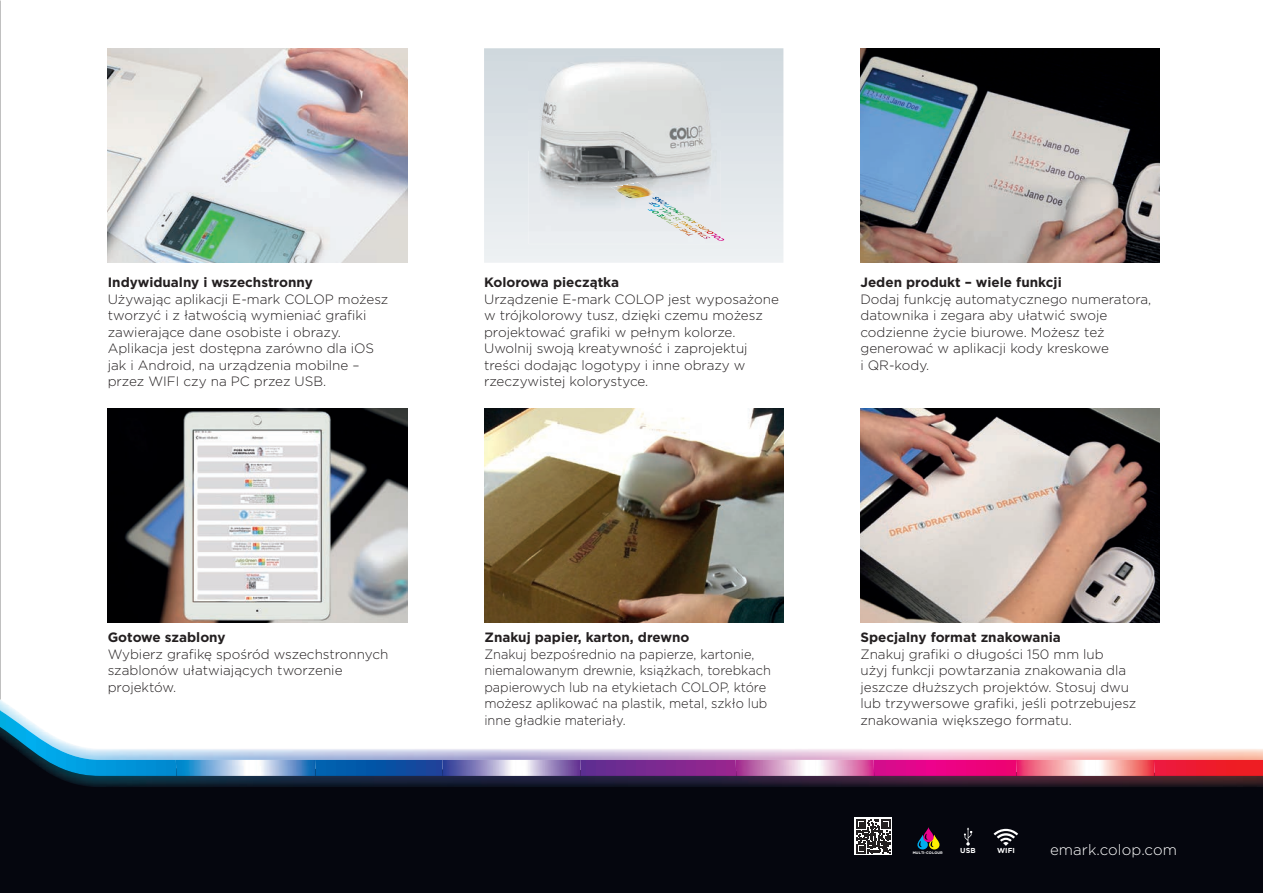
<style>
.page{position:relative;width:1263px;height:893px;background:#fff}
.page>*{position:absolute;margin:0;border:0;box-sizing:border-box;transform-origin:0 0}
.t1{font:300 15px "Gotham";letter-spacing:.005em;color:#fff}
.t2{font:300 13.5px/16.5px "Gotham";color:#231f20}
.t3{font:300 13.5px/16.5px "Gotham";color:#231f20;scale:.95 1}
.t4{font:700 13.5px "Gotham";color:#231f20}
.t5{font:700 7.2px "Gotham";color:#fff}
.t6{font:700 3.6px "Gotham";color:#fff}
</style>
<div class="page">
<img style="left:0;top:638px;width:1px;height:61px">
<div style="left:0;top:787px;width:1263px;height:106px;background:#05060e"></div>
<img style="left:0;top:776px;width:1263px;height:11px">
<svg style="left:0;top:710px;width:1263px;height:66px"></svg>
<img style="left:176px;top:760px;width:140px;height:16px">
<img style="left:442px;top:760px;width:139px;height:16px">
<img style="left:736px;top:760px;width:138px;height:16px">
<img style="left:1016px;top:760px;width:138px;height:16px">
<img style="left:108px;top:48px;width:299px;height:215px">
<img style="left:108px;top:408px;width:299px;height:215px">
<img style="left:860px;top:48px;width:300px;height:215px">
<img style="left:860px;top:408px;width:300px;height:215px">
<img style="left:484px;top:408px;width:299px;height:215px">
<svg style="left:917px;top:827px;width:22px;height:22px"></svg>
<svg style="left:993px;top:829px;width:25px;height:17px"></svg>
<svg style="left:964px;top:827px;width:8px;height:19px"></svg>
<svg style="left:855px;top:818px;width:37px;height:37px"></svg>
<svg style="left:856px;top:819px;width:34px;height:34px"></svg>
<svg style="left:484px;top:48px;width:299px;height:215px"></svg>
<img style="left:529px;top:57px;width:192px;height:187px">
<img style="left:611px;top:182px;width:46px;height:17px">
<svg style="left:706px;top:231px;width:19px;height:10px"></svg>
<svg style="left:647px;top:197px;width:18px;height:20px"></svg>
<img style="left:659px;top:202px;width:39px;height:22px">
<p class="t4" style="left:108px;top:274px;width:207px">Indywidualny i wszechstronny</p>
<p class="t2" style="left:108px;top:290px;width:282px">Używając aplikacji E-mark COLOP możesz tworzyć i z łatwością wymieniać grafiki zawierające dane osobiste i obrazy.<br>Aplikacja jest dostępna zarówno dla iOS jak i Android, na urządzenia mobilne – przez WIFI czy na PC przez USB.</p>
<p class="t4" style="left:484px;top:274px;width:137px">Kolorowa pieczątka</p>
<p class="t2" style="left:484px;top:290px;width:296px">Urządzenie E-mark COLOP jest wyposażone w trójkolorowy tusz, dzięki czemu możesz projektować grafiki w pełnym kolorze.<br>Uwolnij swoją kreatywność i zaprojektuj treści dodając logotypy i inne obrazy w rzeczywistej kolorystyce.</p>
<p class="t4" style="left:860px;top:274px;width:203px">Jeden produkt – wiele funkcji</p>
<p class="t2" style="left:860px;top:290px;width:292px">Dodaj funkcję automatycznego numeratora, datownika i zegara aby ułatwić swoje codzienne życie biurowe. Możesz też generować w aplikacji kody kreskowe<br>i QR-kody.</p>
<p class="t4" style="left:108px;top:628px;width:119px">Gotowe szablony</p>
<p class="t2" style="left:108px;top:645px;width:282px">Wybierz grafikę spośród wszechstronnych szablonów ułatwiających tworzenie projektów.</p>
<p class="t4" style="left:484px;top:628px;width:206px">Znakuj papier, karton, drewno</p>
<p class="t3" style="left:484px;top:645px;width:303px">Znakuj bezpośrednio na papierze, kartonie, niemalowanym drewnie, książkach, torebkach papierowych lub na etykietach COLOP, które możesz aplikować na plastik, metal, szkło lub inne gładkie materiały.</p>
<p class="t4" style="left:860px;top:628px;width:202px">Specjalny format znakowania</p>
<p class="t2" style="left:860px;top:645px;width:277px">Znakuj grafiki o długości 150 mm lub<br>użyj funkcji powtarzania znakowania dla jeszcze dłuższych projektów. Stosuj dwu lub trzywersowe grafiki, jeśli potrzebujesz znakowania większego formatu.</p>
<p class="t6" style="left:913px;top:850px;width:31px">MULTI-COLOUR</p>
<p class="t5" style="left:960px;top:846px;width:17px">USB</p>
<p class="t5" style="left:997px;top:846px;width:19px">WIFI</p>
<p class="t1" style="left:1050px;top:840px;width:129px">emark.colop.com</p>
</div>
